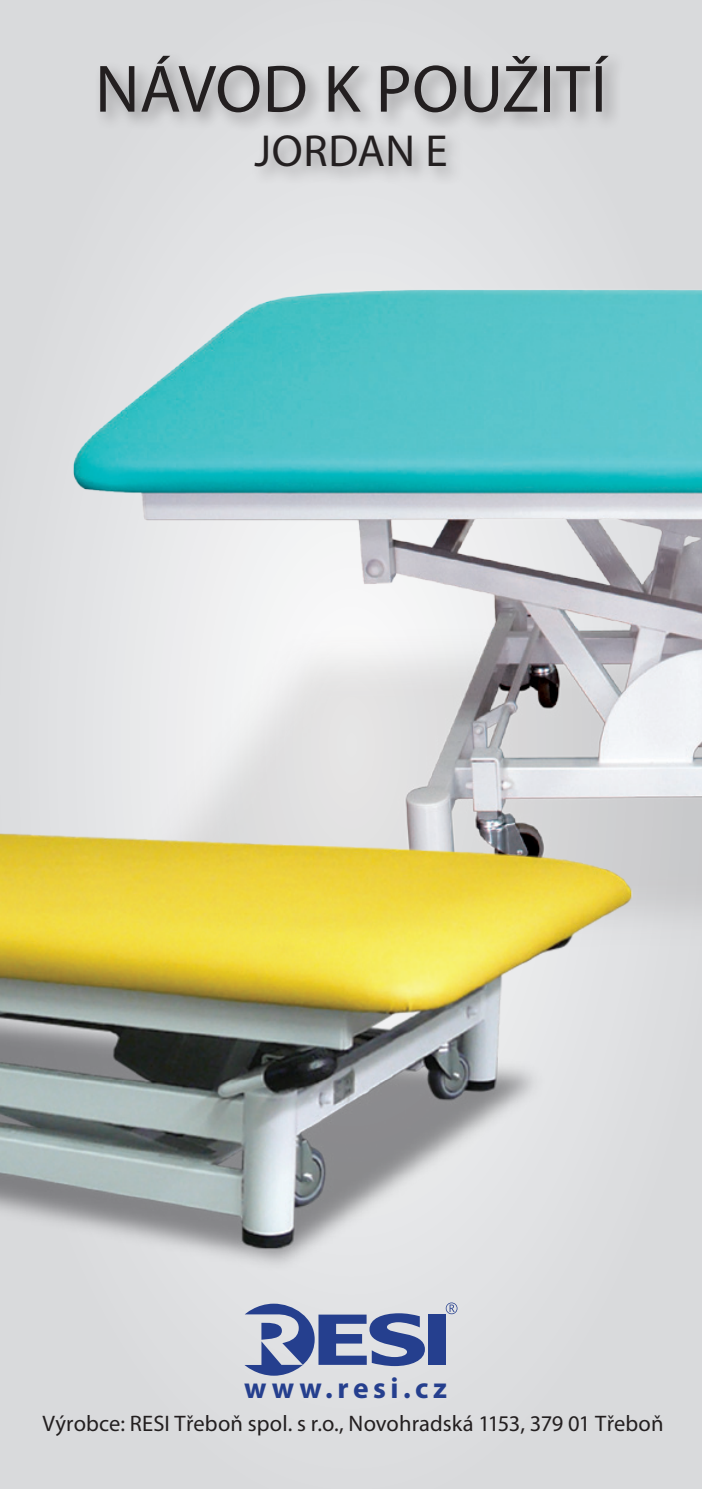
<style>
.page{position:relative;width:702px;height:1489px;background:#fff}
.page>*{position:absolute;margin:0;border:0;box-sizing:border-box;transform-origin:0 0}
.text{font:67.5px "Myriad Pro";letter-spacing:.005em;color:#231f20}
.text-2{font:45px "Myriad Pro";letter-spacing:.015em;color:#231f20}
.text-3{font:700 29.5px "Myriad Pro";letter-spacing:.155em;color:#253f8e}
.text-4{font:22.5px "Myriad Pro";letter-spacing:.005em;color:#231f20}
</style>
<div class="page">
<div style="left:0;top:0;width:702px;height:1488px;background:#d9dadc"></div>
<img style="left:73px;top:213px;width:629px;height:696px">
<div style="left:94px;top:51px;width:532px;height:135px;background:#231f20;opacity:.4"></div>
<div style="left:428px;top:1314px;width:17px;height:50px;background:#253f8e"></div>
<svg style="left:244px;top:1361px;width:173px;height:14px"></svg>
<img style="left:0;top:798px;width:647px;height:563px">
<p class="text" style="left:95px;top:47px;width:513px">NÁVOD K POUŽITÍ</p>
<p class="text-2" style="left:254px;top:123px;width:195px">JORDAN E</p>
<p class="text-3" style="left:244px;top:1368px;width:204px">www.resi.cz</p>
<p class="text-4" style="left:43px;top:1409px;width:622px">Výrobce: RESI Třeboň spol. s r.o., Novohradská 1153, 379 01 Třeboň</p>
</div>
